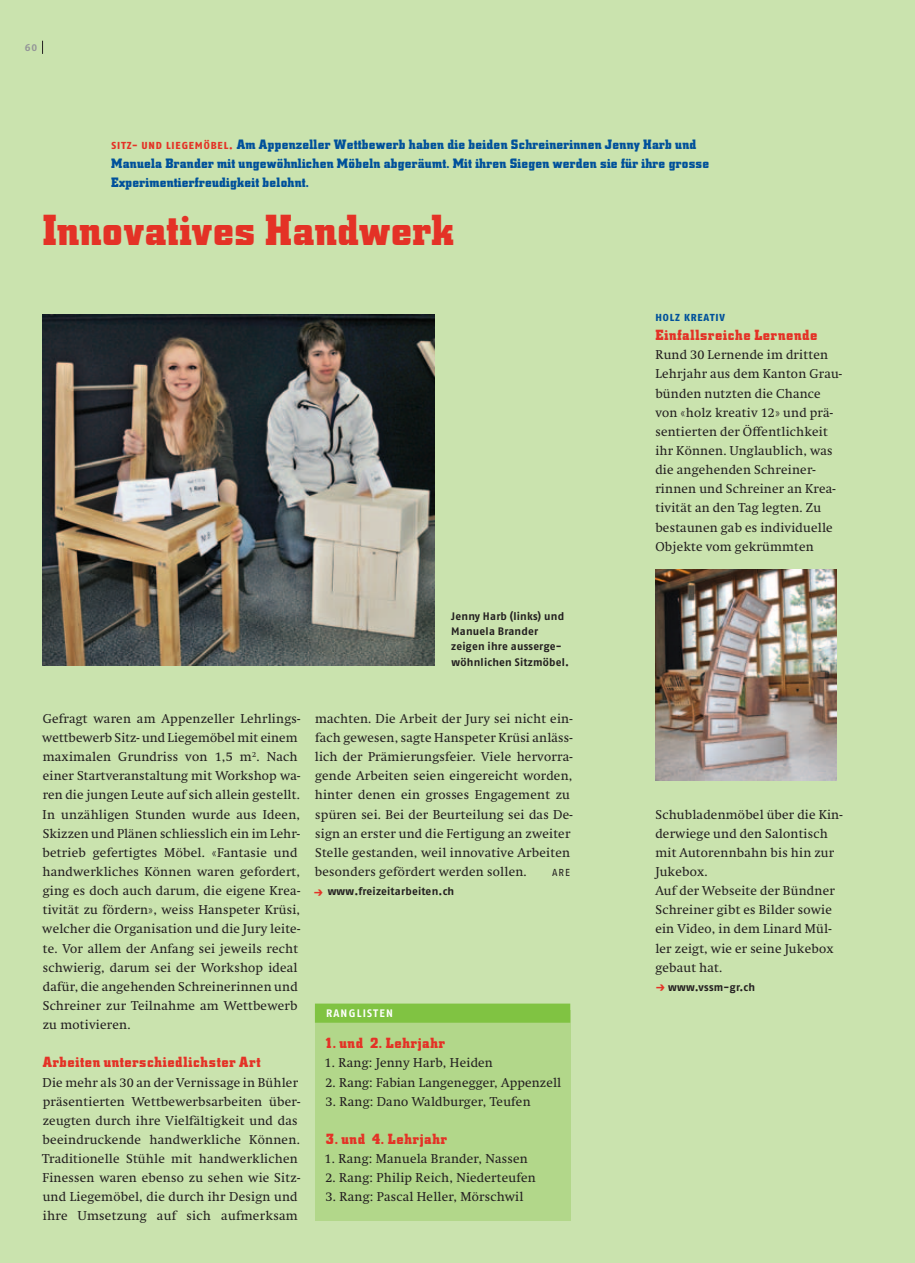
<style>
.page{position:relative;width:915px;height:1263px;background:#fff}
.page>*{position:absolute;margin:0;border:0;box-sizing:border-box;transform-origin:0 0}
.t1{font:42px "Downtown";letter-spacing:.01em;color:#e43226}
.t2{font:14.25px "Downtown";letter-spacing:.045em;color:#e43226}
.t3{font:13.2px/19.2px "Downtown";letter-spacing:.02em;color:#00519b}
.t4{font:12.75px/19.2px "Swift";letter-spacing:.02em;color:#231f20}
.t5{font:700 10.8px/15.3px "Fago OT";letter-spacing:.02em;color:#231f20}
.t6{font:700 10.8px "Fago OT";color:#fff}
.t7{font:800 10.2px "Fago OT";letter-spacing:.085em;color:#00519b}
.t8{font:10.2px "Fago OT";color:#231f20}
.t9{font:700 10.2px "Fago OT";color:#949698}
.s1{font-family:"Fago OT";font-weight:800;font-size:10.2px;color:#e43226}
.s2{font-size:12px;color:#e43226}
</style>
<div class="page">
<hr style="left:914px;top:0;width:1px;height:1263px;background:#cae3ae">
<div style="left:0;top:0;width:914px;height:1263px;background:#cae3ae"></div>
<svg style="left:42px;top:41px;width:1px;height:13px"></svg>
<img style="left:43px;top:315px;width:391px;height:350px">
<img style="left:655px;top:570px;width:181px;height:210px">
<div style="left:315px;top:1010px;width:255px;height:210px;background:#b2d78a"></div>
<div style="left:315px;top:1003px;width:255px;height:20px;background:#80c342"></div>
<p class="t9" style="left:25px;top:41px;width:14px">60</p>
<p class="t3" style="left:111px;top:134px;width:599px"><span class="s1">SITZ- UND LIEGEM ÖBEL.</span> Am Appenzeller Wettbewerb haben die beiden Schreinerinnen Jenny Harb und<br>Manuela Brander mit ungewöhnlichen Möbeln abgeräumt. Mit ihren Siegen werden sie für ihre grosse<br>Experimentierfreudigkeit belohnt.</p>
<h1 class="t1" style="left:43px;top:203px;width:412px">Innovatives Handwerk</h1>
<p class="t5" style="left:451px;top:608px;width:119px">Jenny Harb (links) und<br>Manuela Brander zeigen ihre ausserge&shy;wöhnlichen Sitzmöbel.</p>
<p class="t4" style="left:42px;top:709px;width:259px">Gefragt waren am Appenzeller Lehrlings&shy;wettbewerb Sitz- und Liegemöbel mit einem maximalen Grundriss von 1,5 m<sup>2</sup>. Nach einer Startveranstaltung mit Workshop wa&shy;ren die jungen Leute auf sich allein gestellt.<br>In unzähligen Stunden wurde aus Ideen, Skizzen und Plänen schliesslich ein im Lehr&shy;betrieb gefertigtes Möbel. «Fantasie und handwerkliches Können waren gefordert, ging es doch auch darum, die eigene Krea&shy;tivität zu fördern», weiss Hanspeter Krüsi, welcher die Organisation und die Jury leite&shy;te. Vor allem der Anfang sei jeweils recht schwierig, darum sei der Workshop ideal dafür, die angehenden Schreinerinnen und Schreiner zur Teilnahme am Wettbewerb zu motivieren.</p>
<p class="t2" style="left:43px;top:1053px;width:219px">Arbeiten unterschiedlichster Art</p>
<p class="t4" style="left:42px;top:1073px;width:259px">Die mehr als 30 an der Vernissage in Bühler präsentierten Wettbewerbsarbeiten über&shy;zeugten durch ihre Vielfältigkeit und das beeindruckende handwerkliche Können.<br>Traditionelle Stühle mit handwerklichen Finessen waren ebenso zu sehen wie Sitz&shy;und Liegemöbel, die durch ihr Design und ihre Umsetzung auf sich aufmerksam</p>
<p class="t4" style="left:315px;top:709px;width:259px">machten. Die Arbeit der Jury sei nicht ein&shy;fach gewesen, sagte Hanspeter Krüsi anläss&shy;lich der Prämierungsfeier. Viele hervorra&shy;gende Arbeiten seien eingereicht worden, hinter denen ein grosses Engagement zu spüren sei. Bei der Beurteilung sei das De&shy;sign an erster und die Fertigung an zweiter Stelle gestanden, weil innovative Arbeiten besonders gefördert werden sollen.</p>
<p class="t8" style="left:552px;top:866px;width:7px">ARE</p>
<p class="t5" style="left:313px;top:884px;width:142px"><span class="s2">→</span> www.freizeitarbeiten.ch</p>
<p class="t6" style="left:326px;top:1007px;width:8px">ranglisten</p>
<p class="t2" style="left:324px;top:1034px;width:122px">1. und 2. Lehrjahr</p>
<p class="t4" style="left:324px;top:1053px;width:170px">1. Rang: Jenny Harb, Heiden</p>
<p class="t4" style="left:325px;top:1073px;width:237px">2. Rang: Fabian Langenegger, Appenzell</p>
<p class="t4" style="left:325px;top:1092px;width:206px">3. Rang: Dano Waldburger, Teufen</p>
<p class="t2" style="left:326px;top:1130px;width:122px">3. und 4. Lehrjahr</p>
<p class="t4" style="left:324px;top:1149px;width:205px">1. Rang: Manuela Brander, Nassen</p>
<p class="t4" style="left:325px;top:1168px;width:212px">2. Rang: Philip Reich, Niederteufen</p>
<p class="t4" style="left:325px;top:1187px;width:199px">3. Rang: Pascal Heller, Mörschwil</p>
<p class="t7" style="left:655px;top:311px;width:71px">HOLZ KREATIV</p>
<p class="t2" style="left:655px;top:326px;width:164px">Einfallsreiche Lernende</p>
<p class="t4" style="left:655px;top:345px;width:188px">Rund 30 Lernende im dritten<br>Lehrjahr aus dem Kanton Grau&shy;bünden nutzten die Chance von «holz kreativ 12» und prä&shy;sentierten der Öffentlichkeit ihr Können. Unglaublich, was die angehenden Schreiner&shy;rinnen und Schreiner an Krea&shy;tivität an den Tag legten. Zu bestaunen gab es individuelle<br>Objekte vom gekrümmten</p>
<p class="t4" style="left:655px;top:805px;width:189px">Schubladenmöbel über die Kin&shy;derwiege und den Salontisch mit Autorennbahn bis hin zur<br>Jukebox.<br>Auf der Webseite der Bündner<br>Schreiner gibt es Bilder sowie ein Video, in dem Linard Mül&shy;ler zeigt, wie er seine Jukebox gebaut hat.</p>
<p class="t5" style="left:655px;top:979px;width:101px"><span class="s2">→</span> www.vssm-gr.ch</p>
</div>
